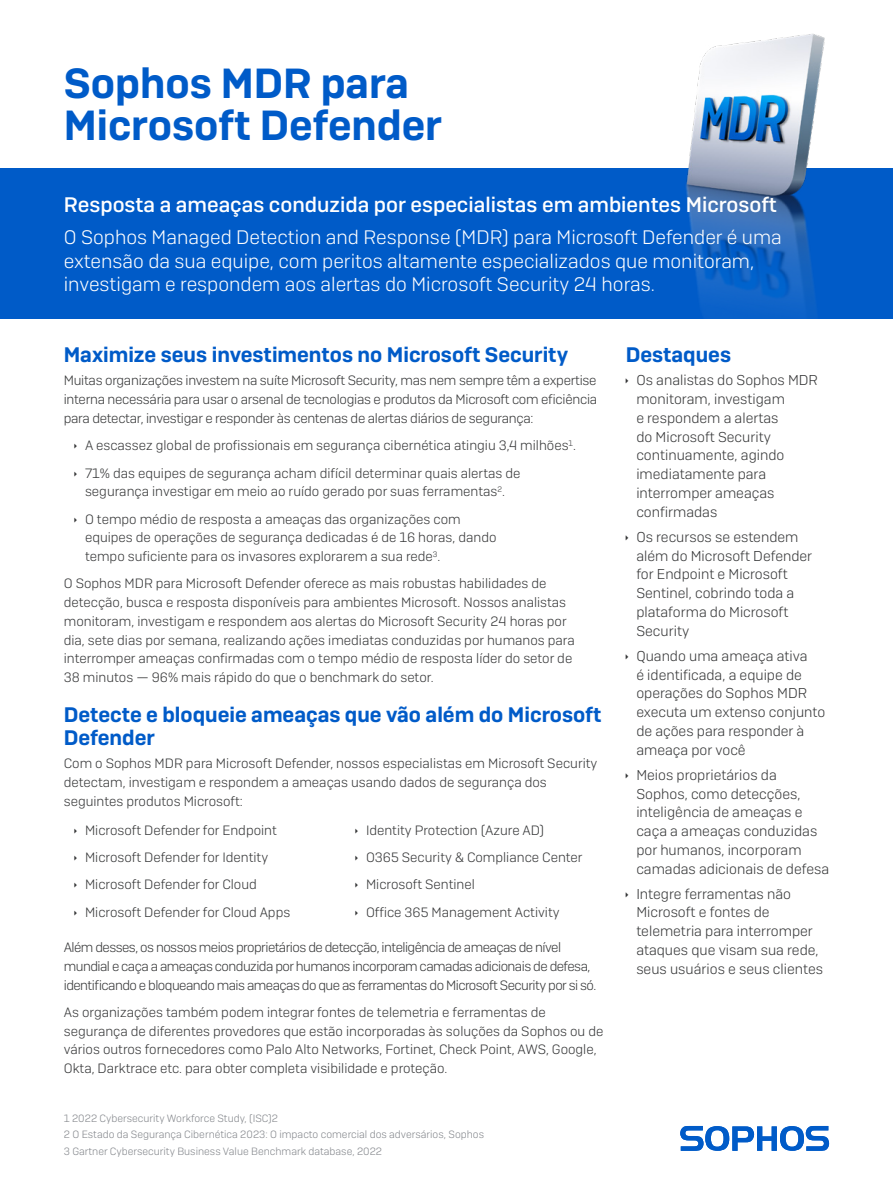
<style>
.page{position:relative;width:893px;height:1191px;background:#fff}
.page>*{position:absolute;margin:0;border:0;box-sizing:border-box;transform-origin:0 0}
.t1{font:600 42px/42px "Sophos Sans";color:#005bc8}
.Subheading_1{font:600 21px/23.1px "Sophos Sans";color:#005bc8}
.Intro_subheading{font:500 21px "Sophos Sans";color:#fff}
.Intro_copy{font:300 19.5px/23.4px "Sophos Sans";color:#fff}
.t2{font:300 14.25px/18.8px "Sophos Sans";color:#363738}
.Body_Copy{font:300 13.5px/18.8px "Sophos Sans";color:#363738}
.Body_Copy-2{font:300 13.5px/18.8px "Sophos Sans";letter-spacing:-.04em;color:#363738}
.Note{font:300 10.5px "Sophos Sans";color:#83868b}
</style>
<div class="page">
<div style="left:0;top:168px;width:893px;height:150px;background:#005bc8"></div>
<img style="left:685px;top:33px;width:140px;height:285px">
<svg style="left:680px;top:1126px;width:149px;height:24px"></svg>
<p class="t1" style="left:64px;top:62px;width:380px">Sophos MDR para<br>Microsoft Defender</p>
<p class="Intro_subheading" style="left:64px;top:192px;width:715px">Resposta a ameaças conduzida por especialistas em ambientes Microsoft</p>
<p class="Intro_copy" style="left:64px;top:225px;width:720px">O Sophos Managed Detection and Response (MDR) para Microsoft Defender é uma extensão da sua equipe, com peritos altamente especializados que monitoram, investigam e respondem aos alertas do Microsoft Security 24 horas.</p>
<p class="Subheading_1" style="left:64px;top:343px;width:506px">Maximize seus investimentos no Microsoft Security</p>
<p class="Body_Copy" style="left:64px;top:371px;width:535px;text-align:justify">Muitas organizações investem na suíte Microsoft Security, mas nem sempre têm a expertise interna necessária para usar o arsenal de tecnologias e produtos da Microsoft com eficiência para detectar, investigar e responder às centenas de alertas diários de segurança:</p>
<p class="Body_Copy" style="left:85px;top:436px;width:492px">A escassez global de profissionais em segurança cibernética atingiu 3,4 milhões<sup>1</sup>.</p>
<p class="Body_Copy" style="left:85px;top:463px;width:437px">71% das equipes de segurança acham difícil determinar quais alertas de segurança investigar em meio ao ruído gerado por suas ferramentas<sup>2</sup>.</p>
<p class="Body_Copy" style="left:85px;top:509px;width:413px">O tempo médio de resposta a ameaças das organizações com equipes de operações de segurança dedicadas é de 16 horas, dando tempo suficiente para os invasores explorarem a sua rede<sup>3</sup>.</p>
<p class="Body_Copy" style="left:64px;top:574px;width:513px">O Sophos MDR para Microsoft Defender oferece as mais robustas habilidades de detecção, busca e resposta disponíveis para ambientes Microsoft. Nossos analistas monitoram, investigam e respondem aos alertas do Microsoft Security 24 horas por dia, sete dias por semana, realizando ações imediatas conduzidas por humanos para interromper ameaças confirmadas com o tempo médio de resposta líder do setor de 38 minutos — 96% mais rápido do que o benchmark do setor.</p>
<p class="Subheading_1" style="left:64px;top:703px;width:539px">Detecte e bloqueie ameaças que vão além do Microsoft<br>Defender</p>
<p class="Body_Copy" style="left:64px;top:754px;width:535px">Com o Sophos MDR para Microsoft Defender, nossos especialistas em Microsoft Security detectam, investigam e respondem a ameaças usando dados de segurança dos seguintes produtos Microsoft:</p>
<p class="Body_Copy" style="left:366px;top:820px;width:180px">Identity Protection (Azure AD)</p>
<p class="Body_Copy" style="left:366px;top:847px;width:218px">O365 Security &amp; Compliance Center</p>
<p class="Body_Copy" style="left:366px;top:875px;width:110px">Microsoft Sentinel</p>
<p class="Body_Copy" style="left:366px;top:902px;width:195px">Office 365 Management Activity</p>
<p class="Body_Copy-2" style="left:64px;top:937px;width:534px">Além desses, os nossos meios proprietários de detecção, inteligência de ameaças de nível mundial e caça a ameaças conduzida por humanos incorporam camadas adicionais de defesa, identificando e bloqueando mais ameaças do que as ferramentas do Microsoft Security por si só.</p>
<p class="Body_Copy" style="left:64px;top:1002px;width:541px">As organizações também podem integrar fontes de telemetria e ferramentas de segurança de diferentes provedores que estão incorporadas às soluções da Sophos ou de vários outros fornecedores como Palo Alto Networks, Fortinet, Check Point, AWS, Google, Okta, Darktrace etc. para obter completa visibilidade e proteção.</p>
<p class="Note" style="left:64px;top:1112px;width:216px">1 2022 Cybersecurity Workforce Study, (ISC)2</p>
<p class="Note" style="left:64px;top:1128px;width:422px">2 O Estado da Segurança Cibernética 2023: O impacto comercial dos adversários, Sophos</p>
<p class="Note" style="left:64px;top:1144px;width:320px">3 Gartner Cybersecurity Business Value Benchmark database, 2022</p>
<p class="Body_Copy" style="left:85px;top:820px;width:193px">Microsoft Defender for Endpoint</p>
<p class="Body_Copy" style="left:85px;top:847px;width:185px">Microsoft Defender for Identity</p>
<p class="Body_Copy" style="left:85px;top:875px;width:173px">Microsoft Defender for Cloud</p>
<p class="Body_Copy" style="left:85px;top:902px;width:207px">Microsoft Defender for Cloud Apps</p>
<p class="Subheading_1" style="left:626px;top:343px;width:107px">Destaques</p>
<p class="t2" style="left:636px;top:371px;width:183px">Os analistas do Sophos MDR monitoram, investigam<br>e respondem a alertas<br>do Microsoft Security continuamente, agindo imediatamente para interromper ameaças confirmadas</p>
<p class="t2" style="left:636px;top:527px;width:177px">Os recursos se estendem além do Microsoft Defender for Endpoint e Microsoft<br>Sentinel, cobrindo toda a plataforma do Microsoft<br>Security</p>
<p class="t2" style="left:636px;top:646px;width:191px">Quando uma ameaça ativa<br>é identificada, a equipe de operações do Sophos MDR executa um extenso conjunto de ações para responder à ameaça por você</p>
<p class="t2" style="left:636px;top:765px;width:194px">Meios proprietários da<br>Sophos, como detecções, inteligência de ameaças e caça a ameaças conduzidas por humanos, incorporam camadas adicionais de defesa</p>
<p class="t2" style="left:636px;top:884px;width:188px">Integre ferramentas não<br>Microsoft e fontes de telemetria para interromper ataques que visam sua rede, seus usuários e seus clientes</p>
</div>
